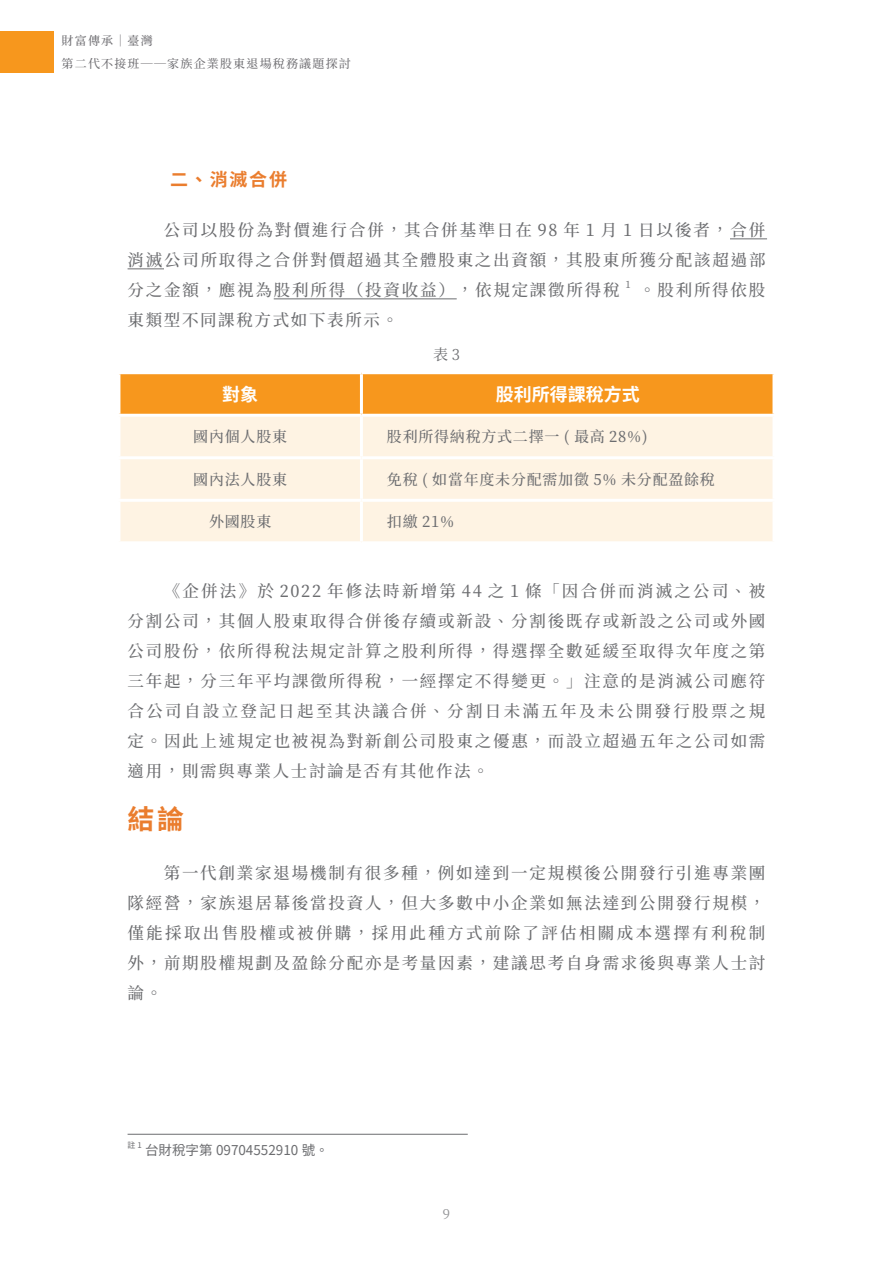
<style>
.page{position:relative;width:893px;height:1263px;background:#fff}
.page>*{position:absolute;margin:0;border:0;box-sizing:border-box;transform-origin:0 0}
.德安-大項目標題{font:700 27px "Source Han Sans TC";color:#ea7d2e}
.t1{font:700 18px "Source Han Sans TC";color:#fff}
.德安-中項目列點{font:700 18px "Source Han Sans TC";color:#ea7d2e}
.德安-一般內文{font:500 16.5px/30px "Source Han Serif TW";letter-spacing:.11em;color:#6c6d70;text-align:justify}
.德安-表格內文{font:500 15px "Noto Serif CJ Ktc";letter-spacing:.05em;color:#6c6d70}
.t2{font:15px "Noto Serif CJ Ktc";color:#6c6d70}
.t3{font:13.5px "Taipei Sans TC Beta";color:#6c6d70}
.t4{font:13.5px "Noto Serif CJ Ktc";color:#919295}
.德安-朝左的頁眉{font:500 12px "Source Han Serif TW";letter-spacing:.1em;color:#717074}
.德安-一般內文-2{font:500 9.6px "Source Han Serif TW";color:#6c6d70}
.t5{font:7.8px "Taipei Sans TC Beta";color:#6c6d70}
</style>
<div class="page">
<div style="left:0;top:32px;width:54px;height:41px;background:#f7971d"></div>
<hr style="left:730px;top:238px;width:37px;height:1px;background:#6c6d70">
<hr style="left:128px;top:268px;width:36px;height:1px;background:#6c6d70">
<hr style="left:274px;top:298px;width:183px;height:1px;background:#6c6d70">
<div style="left:120px;top:374px;width:652px;height:40px;background:#f7971d"></div>
<div style="left:120px;top:417px;width:652px;height:124px;background:#fef3e3"></div>
<hr style="left:360px;top:374px;width:3px;height:40px;background:#fff">
<hr style="left:360px;top:417px;width:3px;height:39px;background:#fff">
<hr style="left:360px;top:459px;width:3px;height:40px;background:#fff">
<hr style="left:360px;top:502px;width:3px;height:39px;background:#fff">
<hr style="left:117px;top:456px;width:244px;height:3px;background:#fff">
<hr style="left:361px;top:456px;width:414px;height:3px;background:#fff">
<hr style="left:117px;top:499px;width:244px;height:3px;background:#fff">
<hr style="left:361px;top:499px;width:414px;height:3px;background:#fff">
<hr style="left:128px;top:1134px;width:340px;height:1px;background:#6c6d70">
<p class="德安-朝左的頁眉" style="left:62px;top:33px;width:93px">財富傳承｜臺灣</p>
<p class="德安-朝左的頁眉" style="left:62px;top:57px;width:291px">第二代不接班──家族企業股東退場稅務議題探討</p>
<p class="德安-中項目列點" style="left:170px;top:169px;width:118px">二、消滅合併</p>
<p class="德安-一般內文" style="left:128px;top:216px;width:639px;text-indent:36px">公司以股份為對價進行合併，其合併基準日在 98 年 1 月 1 日以後者，合併消滅公司所取得之合併對價超過其全體股東之出資額，其股東所獲分配該超過部分之金額，應視為股利所得（投資收益），依規定課徵所得稅</p>
<p class="德安-一般內文-2" style="left:625px;top:279px;width:7px">1</p>
<p class="德安-一般內文" style="left:639px;top:276px;width:128px">。股利所得依股</p>
<p class="德安-一般內文" style="left:128px;top:306px;width:272px">東類型不同課稅方式如下表所示。</p>
<p class="t2" style="left:433px;top:346px;width:28px">表3</p>
<p class="t1" style="left:222px;top:384px;width:37px">對象</p>
<p class="t1" style="left:496px;top:384px;width:145px">股利所得課稅方式</p>
<p class="德安-表格內文" style="left:193px;top:428px;width:95px">國內個人股東</p>
<p class="德安-表格內文" style="left:387px;top:428px;width:262px">股利所得納稅方式二擇一 ( 最高 28%)</p>
<p class="德安-表格內文" style="left:193px;top:471px;width:95px">國內法人股東</p>
<p class="德安-表格內文" style="left:387px;top:471px;width:329px">免稅 ( 如當年度未分配需加徵 5% 未分配盈餘稅</p>
<p class="德安-表格內文" style="left:209px;top:513px;width:64px">外國股東</p>
<p class="德安-表格內文" style="left:387px;top:513px;width:69px">扣繳 21%</p>
<p class="德安-一般內文" style="left:128px;top:576px;width:639px;text-indent:36px">《企併法》於 2022 年修法時新增第 44 之 1 條「因合併而消滅之公司、被分割公司，其個人股東取得合併後存續或新設、分割後既存或新設之公司或外國公司股份，依所得稅法規定計算之股利所得，得選擇全數延緩至取得次年度之第三年起，分三年平均課徵所得稅，一經擇定不得變更。」注意的是消滅公司應符合公司自設立登記日起至其決議合併、分割日未滿五年及未公開發行股票之規定。因此上述規定也被視為對新創公司股東之優惠，而設立超過五年之公司如需適用，則需與專業人士討論是否有其他作法。</p>
<p class="德安-大項目標題" style="left:128px;top:804px;width:58px">結論</p>
<p class="德安-一般內文" style="left:128px;top:859px;width:639px;text-indent:36px">第一代創業家退場機制有很多種，例如達到一定規模後公開發行引進專業團隊經營，家族退居幕後當投資人，但大多數中小企業如無法達到公開發行規模，僅能採取出售股權或被併購，採用此種方式前除了評估相關成本選擇有利稅制外，前期股權規劃及盈餘分配亦是考量因素，建議思考自身需求後與專業人士討論。</p>
<p class="t5" style="left:128px;top:1141px;width:16px">註1</p>
<p class="t3" style="left:145px;top:1142px;width:185px">台財稅字第 09704552910 號。</p>
<p class="t4" style="left:443px;top:1206px;width:9px">9</p>
</div>
